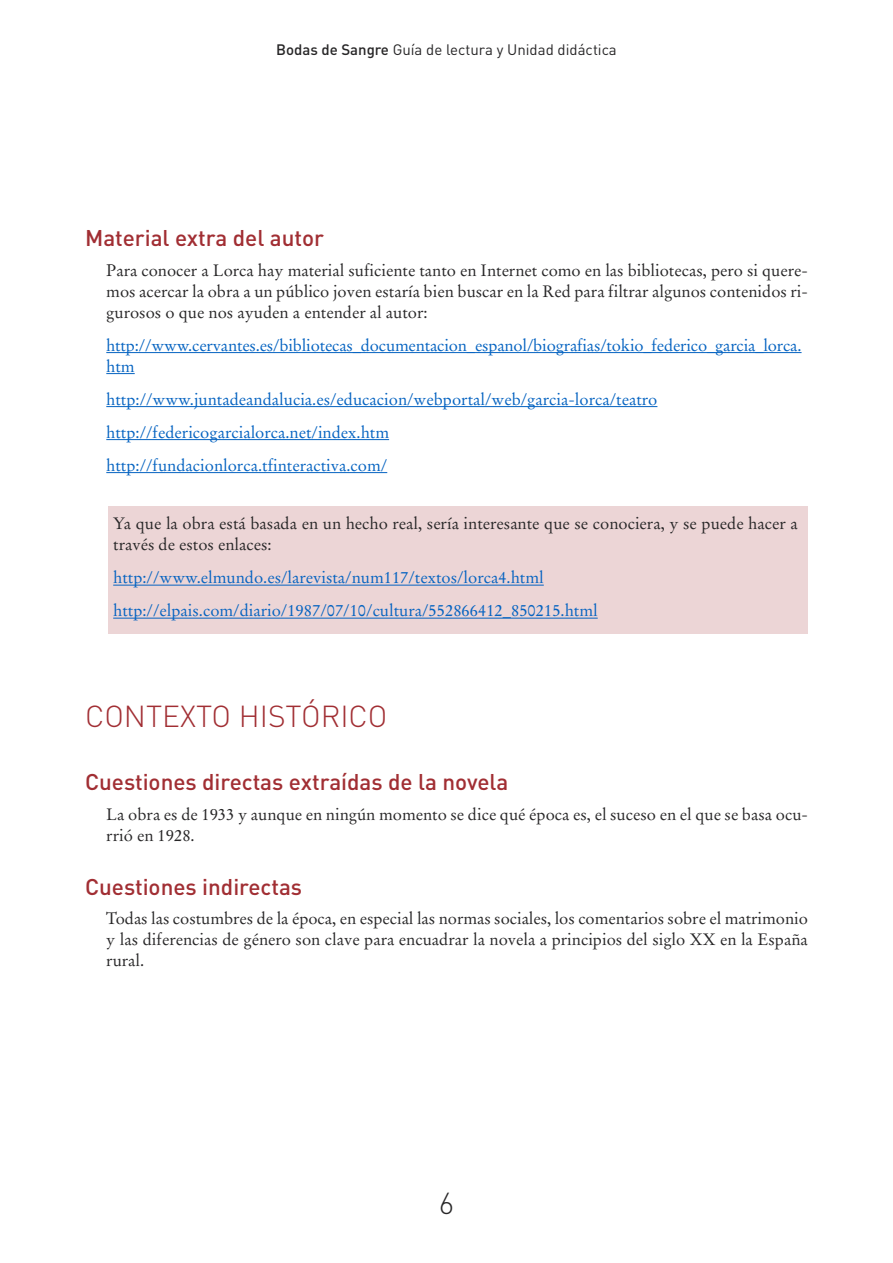
<style>
.page{position:relative;width:893px;height:1263px;background:#fff}
.page>*{position:absolute;margin:0;border:0;box-sizing:border-box;transform-origin:0 0}
.t1{font:300 30px "DIN";color:#a12e33}
.t2{font:300 30px "DIN";color:#272627}
.t3{font:500 22.5px "DIN";color:#a12e33}
.t4{font:16.5px/21px "Stempel Garamond LT Std";color:#272627;text-align:justify}
.t5{font:16.5px/33px "Stempel Garamond LT Std";color:#0563c1}
.t6{font:15px "DIN";color:#272627}
.s1{font-weight:500}
</style>
<div class="page">
<div style="left:108px;top:506px;width:700px;height:128px;background:#ecd5d6"></div>
<hr style="left:106px;top:352px;width:696px;height:1px;background:#0563c1">
<svg style="left:106px;top:373px;width:29px;height:1px"></svg>
<hr style="left:106px;top:406px;width:551px;height:1px;background:#0563c1">
<hr style="left:106px;top:439px;width:283px;height:1px;background:#0563c1">
<hr style="left:106px;top:472px;width:281px;height:1px;background:#0563c1">
<hr style="left:113px;top:585px;width:431px;height:1px;background:#0563c1">
<hr style="left:113px;top:618px;width:485px;height:1px;background:#0563c1">
<p class="t6" style="left:276px;top:41px;width:342px"><span class="s1">Bodas de Sangre</span> Guía de lectura y Unidad didáctica</p>
<h2 class="t3" style="left:85px;top:225px;width:240px">Material extra del autor</h2>
<p class="t4" style="left:106px;top:261px;width:703px">Para conocer a Lorca hay material suficiente tanto en Internet como en las bibliotecas, pero si quere&shy;mos acercar la obra a un público joven estaría bien buscar en la Red para filtrar algunos contenidos ri&shy;gurosos o que nos ayuden a entender al autor:</p>
<p class="t5" style="left:106px;top:336px;width:697px;line-height:21px">http://www.cervantes.es/bibliotecas_documentacion_espanol/biografias/tokio_federico_garcia_lorca. htm</p>
<p class="t5" style="left:106px;top:384px;width:553px">http://www.juntadeandalucia.es/educacion/webportal/web/garcia-lorca/teatro http://federicogarcialorca.net/index.htm http://fundacionlorca.tfinteractiva.com/</p>
<p class="t4" style="left:113px;top:515px;width:686px">Ya que la obra está basada en un hecho real, sería interesante que se conociera, y se puede hacer a través de estos enlaces:</p>
<p class="t5" style="left:113px;top:563px;width:486px">http://www.elmundo.es/larevista/num117/textos/lorca4.html http://elpais.com/diario/1987/07/10/cultura/552866412_850215.html</p>
<h1 class="t1" style="left:85px;top:699px;width:304px">CONTEXTO HISTÓRICO</h1>
<h2 class="t3" style="left:85px;top:769px;width:425px">Cuestiones directas extraídas de la novela</h2>
<p class="t4" style="left:106px;top:805px;width:703px">La obra es de 1933 y aunque en ningún momento se dice qué época es, el suceso en el que se basa ocu&shy;rrió en 1928.</p>
<h2 class="t3" style="left:85px;top:874px;width:219px">Cuestiones indirectas</h2>
<p class="t4" style="left:106px;top:910px;width:703px">Todas las costumbres de la época, en especial las normas sociales, los comentarios sobre el matrimonio y las diferencias de género son clave para encuadrar la novela a principios del siglo XX en la España rural.</p>
<h1 class="t2" style="left:439px;top:1186px;width:17px">6</h1>
</div>
